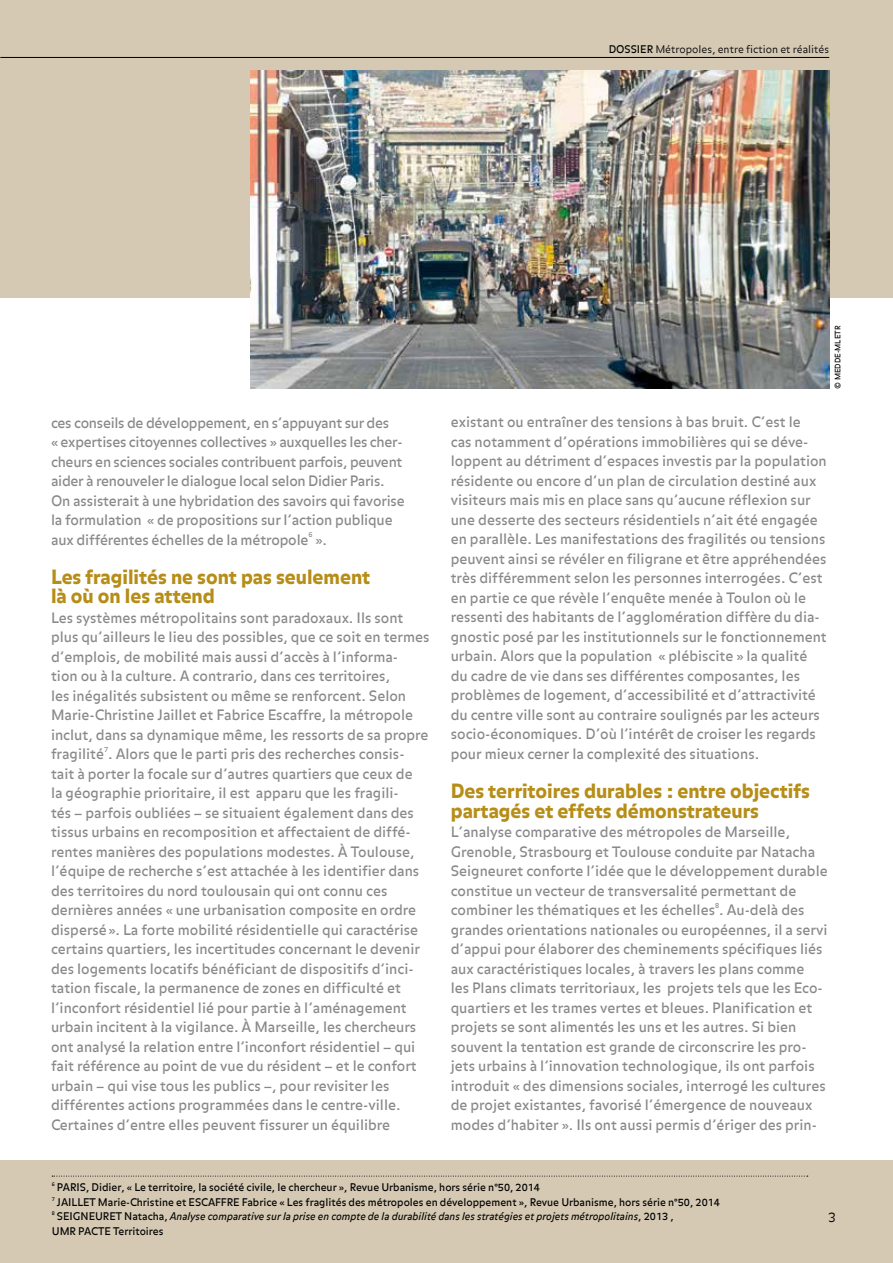
<style>
.page{position:relative;width:893px;height:1263px;background:#fff}
.page>*{position:absolute;margin:0;border:0;box-sizing:border-box;transform-origin:0 0}
.t1{font:900 19.5px/19.5px "Balance";color:#b68d16}
.t2{font:14.25px/19.5px "Balance";color:#87888a}
.t3{font:14.25px/19.5px "Balance";letter-spacing:-.02em;color:#87888a}
.t4{font:300 13.5px "Balance";color:#000}
.t5{font:10.5px "Balance";color:#000}
.t6{font:italic 10.5px/14.7px "Balance";color:#000}
.t7{font:300 10.5px "Balance";color:#000}
.t8{font:7.5px "Balance";color:#000}
.t9{font:7.2px "Balance";color:#87888a}
.t10{font:5.25px "Balance";color:#000}
.s1{font-weight:400}
.s2{font-style:normal}
</style>
<div class="page">
<div style="left:0;top:0;width:893px;height:298px;background:#d5c9b4"></div>
<div style="left:0;top:1161px;width:893px;height:102px;background:#d5c9b4"></div>
<hr style="left:0;top:57px;width:829px;height:1px;background:#000">
<img style="left:251px;top:70px;width:578px;height:318px">
<svg style="left:52px;top:1176px;width:756px;height:1px"></svg>
<p class="t7" style="left:609px;top:43px;width:222px"><span class="s1">DOSSIER</span> Métropoles, entre fiction et réalités</p>
<p class="t3" style="left:51px;top:413px;width:355px">ces conseils de développement, en s’appuyant sur des<br>« expertises citoyennes collectives » auxquelles les cher&shy;cheurs en sciences sociales contribuent parfois, peuvent aider à renouveler le dialogue local selon Didier Paris.<br>On assisterait à une hybridation des savoirs qui favorise la formulation « de propositions sur l’action publique aux différentes échelles de la métropole</p>
<p class="t9" style="left:308px;top:531px;width:6px">6</p>
<p class="t2" style="left:315px;top:530px;width:13px">».</p>
<h1 class="t1" style="left:51px;top:568px;width:321px">Les fragilités ne sont pas seulement là où on les attend</h1>
<p class="t2" style="left:51px;top:608px;width:380px">Les systèmes métropolitains sont paradoxaux. Ils sont plus qu’ailleurs le lieu des possibles, que ce soit en termes d’emplois, de mobilité mais aussi d’accès à l’informa-<br>tion ou à la culture. A contrario, dans ces territoires,<br>les inégalités subsistent ou même se renforcent. Selon Marie-Christine Jaillet et Fabrice Escaffre, la métropole inclut, dans sa dynamique même, les ressorts de sa propre fragilité . Alors que le parti pris des recherches consis-</p>
<p class="t9" style="left:104px;top:745px;width:6px">7</p>
<p class="t2" style="left:51px;top:764px;width:370px">tait à porter la focale sur d’autres quartiers que ceux de la géographie prioritaire, il est apparu que les fragili&shy;tés – parfois oubliées – se situaient également dans des tissus urbains en recomposition et affectaient de diffé&shy;rentes manières des populations modestes. À Toulouse, l’équipe de recherche s’est attachée à les identifier dans des territoires du nord toulousain qui ont connu ces dernières années « une urbanisation composite en ordre dispersé». La forte mobilité résidentielle qui caractérise certains quartiers, les incertitudes concernant le devenir des logements locatifs bénéficiant de dispositifs d’inci&shy;tation fiscale, la permanence de zones en difficulté et l’inconfort résidentiel lié pour partie à l’aménagement urbain incitent à la vigilance. À Marseille, les chercheurs ont analysé la relation entre l’inconfort résidentiel – qui fait référence au point de vue du résident – et le confort urbain – qui vise tous les publics –, pour revisiter les différentes actions programmées dans le centre-ville.<br>Certaines d’entre elles peuvent fissurer un équilibre</p>
<p class="t8" style="left:833px;top:388px;width:64px;rotate:-90deg">© MEDDE-MLETR</p>
<p class="t2" style="left:451px;top:413px;width:378px">existant ou entraîner des tensions à bas bruit. C’est le<br>cas notamment d’opérations immobilières qui se déve&shy;loppent au détriment d’espaces investis par la population résidente ou encore d’un plan de circulation destiné aux visiteurs mais mis en place sans qu’aucune réflexion sur une desserte des secteurs résidentiels n’ait été engagée en parallèle. Les manifestations des fragilités ou tensions peuvent ainsi se révéler en filigrane et être appréhendées très différemment selon les personnes interrogées. C’est en partie ce que révèle l’enquête menée à Toulon où le ressenti des habitants de l’agglomération diffère du dia&shy;gnostic posé par les institutionnels sur le fonctionnement urbain. Alors que la population « plébiscite » la qualité du cadre de vie dans ses différentes composantes, les problèmes de logement, d’accessibilité et d’attractivité du centre ville sont au contraire soulignés par les acteurs socio-économiques. D’où l’intérêt de croiser les regards pour mieux cerner la complexité des situations.</p>
<h1 class="t1" style="left:451px;top:783px;width:361px">Des territoires durables : entre objectifs partagés et effets démonstrateurs</h1>
<p class="t2" style="left:451px;top:823px;width:379px">L’analyse comparative des métropoles de Marseille, Grenoble, Strasbourg et Toulouse conduite par Natacha Seigneuret conforte l’idée que le développement durable constitue un vecteur de transversalité permettant de combiner les thématiques et les échelles . Au-delà des</p>
<p class="t9" style="left:715px;top:901px;width:6px">8</p>
<p class="t2" style="left:451px;top:920px;width:378px">grandes orientations nationales ou européennes, il a servi d’appui pour élaborer des cheminements spécifiques liés aux caractéristiques locales, à travers les plans comme<br>les Plans climats territoriaux, les projets tels que les Eco&shy;quartiers et les trames vertes et bleues. Planification et projets se sont alimentés les uns et les autres. Si bien souvent la tentation est grande de circonscrire les pro&shy;jets urbains à l’innovation technologique, ils ont parfois introduit « des dimensions sociales, interrogé les cultures de projet existantes, favorisé l’émergence de nouveaux modes d’habiter ». Ils ont aussi permis d’ériger des prin-</p>
<p class="t10" style="left:52px;top:1181px;width:5px">6</p>
<p class="t5" style="left:57px;top:1181px;width:485px">PARIS, Didier, « Le territoire, la société civile, le chercheur », Revue Urbanisme, hors série n°50, 2014</p>
<p class="t10" style="left:52px;top:1195px;width:5px">7</p>
<p class="t5" style="left:57px;top:1196px;width:664px">JAILLET Marie-Christine et ESCAFFRE Fabrice « Les fraglités des métropoles en développement », Revue Urbanisme, hors série n°50, 2014</p>
<p class="t10" style="left:52px;top:1210px;width:5px">8</p>
<p class="t6" style="left:52px;top:1210px;width:623px;text-indent:5px"><span class="s2">SEIGNEURET Natacha,</span> Analyse comparative sur la prise en compte de la durabilité dans les stratégies et projets métropolitains<span class="s2">, 2013 ,<br>UMR PACTE Territoires</span></p>
<p class="t4" style="left:828px;top:1209px;width:9px">3</p>
</div>
